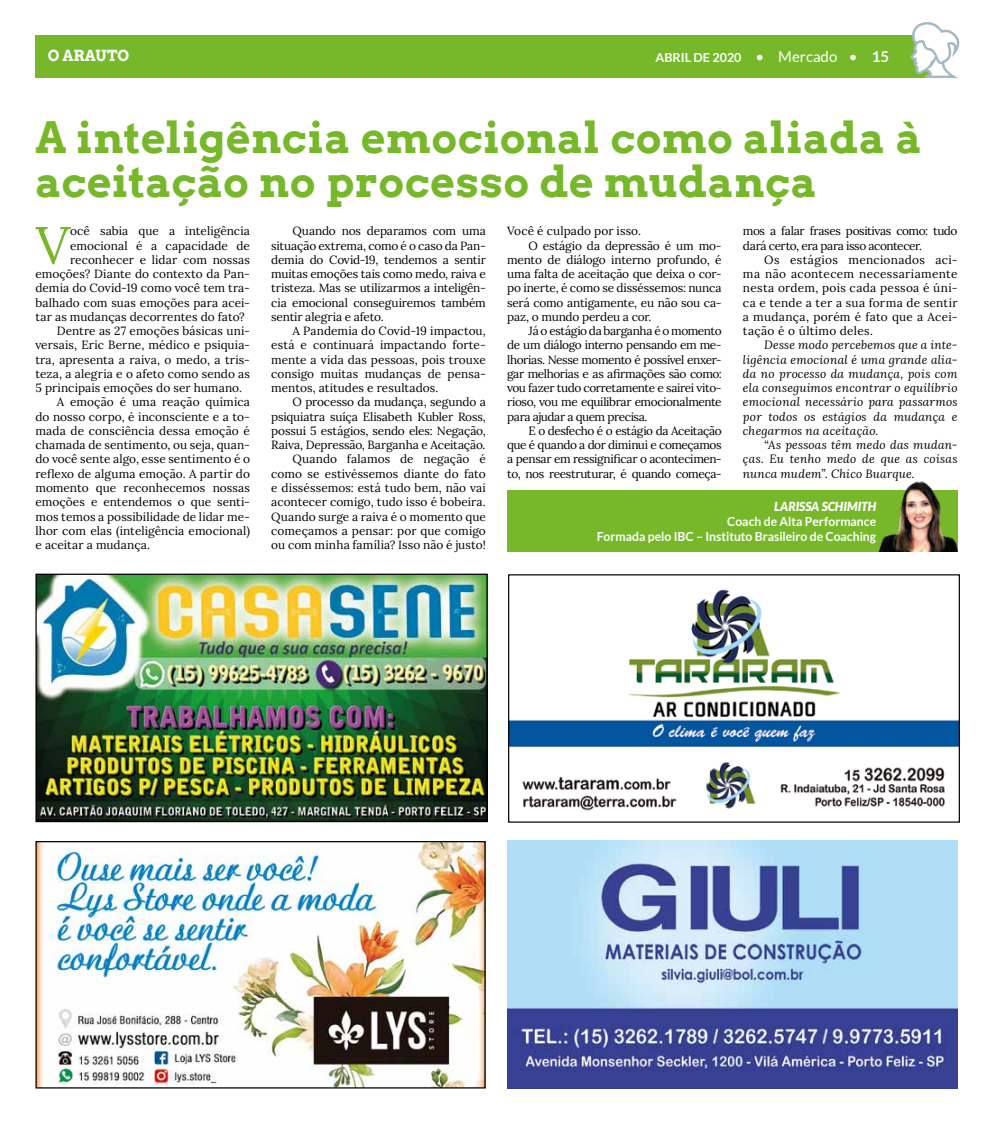
<style>
.page{position:relative;width:993px;height:1124px;background:#fff}
.page>*{position:absolute;margin:0;border:0;box-sizing:border-box;transform-origin:0 0}
.t1{font:52.62px "Lora";color:#76b82a}
.t2{font:700 42.5px/43.5px "Arvo";letter-spacing:.01em;color:#76b82a}
.t3{font:700 15px "Arvo";color:#fff}
.t4{font:700 12.5px/15px "Lato";color:#fff;text-align:right}
.t5{font:italic 900 12.5px "Lato";color:#fff}
.t6{font:11.88px/14.2px "Lora";color:#000;text-align:justify}
.t7{font:italic 11.88px/14.2px "Lora";letter-spacing:.015em;color:#000;text-align:justify}
.t8{font:11.88px/14.2px "Lora";letter-spacing:-.03em;color:#000}
.t9{font:11.88px "Lora";letter-spacing:-.035em;color:#000}
.t10{font:11.88px "Lora";letter-spacing:-.02em;color:#000}
.t11{font:11.88px "Lora";letter-spacing:-.04em;color:#000}
.s1{font-weight:400;font-size:15px}
.s2{font-size:15px}
</style>
<div class="page">
<div style="left:35px;top:35px;width:900px;height:43px;background:#76b82a"></div>
<svg style="left:910px;top:22px;width:49px;height:56px"></svg>
<div style="left:507px;top:490px;width:450px;height:61px;background:#76b82a"></div>
<img style="left:879px;top:481px;width:78px;height:70px">
<img style="left:510px;top:589px;width:447px;height:222px">
<img style="left:37px;top:575px;width:448px;height:245px">
<div style="left:35px;top:573px;width:452px;height:249px;border:1px solid #000"></div>
<img style="left:37px;top:842px;width:446px;height:244px">
<div style="left:35px;top:840px;width:450px;height:248px;border:1px solid #000"></div>
<img style="left:507px;top:840px;width:450px;height:248px">
<p class="t3" style="left:48px;top:46px;width:83px">O ARAUTO</p>
<p class="t4" style="left:655px;top:50px;width:235px">ABRIL DE 2020 <span class="s1">• Mercado •</span> <span class="s2">15</span></p>
<h2 class="t2" style="left:35px;top:116px;width:888px">A inteligência emocional como aliada à aceitação no processo de mudança</h2>
<h1 class="t1" style="left:36px;top:205px;width:36px">V</h1>
<p class="t6" style="left:70px;top:223px;width:181px">ocê sabia que a inteligência</p>
<p class="t6" style="left:70px;top:237px;width:181px">emocional é a capacidade de</p>
<p class="t6" style="left:70px;top:252px;width:181px">reconhecer e lidar com nossas</p>
<p class="t6" style="left:35px;top:266px;width:216px">emoções? Diante do contexto da Pan-</p>
<p class="t6" style="left:35px;top:280px;width:216px">demia do Covid-19 como você tem tra-</p>
<p class="t6" style="left:35px;top:294px;width:216px">balhado com suas emoções para acei-</p>
<p class="t6" style="left:35px;top:309px;width:211px">tar as mudanças decorrentes do fato?</p>
<p class="t6" style="left:57px;top:323px;width:195px">Dentre as 27 emoções básicas uni-</p>
<p class="t6" style="left:35px;top:337px;width:216px">versais, Eric Berne, médico e psiquia-</p>
<p class="t6" style="left:35px;top:351px;width:216px">tra, apresenta a raiva, o medo, a tris-</p>
<p class="t6" style="left:35px;top:366px;width:216px">teza, a alegria e o afeto como sendo as</p>
<p class="t6" style="left:35px;top:380px;width:208px">5 principais emoções do ser humano.</p>
<p class="t6" style="left:57px;top:394px;width:195px">A emoção é uma reação química</p>
<p class="t6" style="left:35px;top:408px;width:216px">do nosso corpo, é inconsciente e a to-</p>
<p class="t6" style="left:35px;top:423px;width:216px">mada de consciência dessa emoção é</p>
<p class="t6" style="left:35px;top:437px;width:216px">chamada de sentimento, ou seja, quan-</p>
<p class="t6" style="left:35px;top:451px;width:216px">do você sente algo, esse sentimento é o</p>
<p class="t6" style="left:35px;top:465px;width:216px">reflexo de alguma emoção. A partir do</p>
<p class="t6" style="left:35px;top:480px;width:216px">momento que reconhecemos nossas</p>
<p class="t6" style="left:35px;top:494px;width:216px">emoções e entendemos o que senti-</p>
<p class="t6" style="left:35px;top:508px;width:216px">mos temos a possibilidade de lidar me-</p>
<p class="t6" style="left:35px;top:522px;width:216px">lhor com elas (inteligência emocional)</p>
<p class="t6" style="left:35px;top:537px;width:116px">e aceitar a mudança.</p>
<p class="t6" style="left:271px;top:223px;width:216px;text-indent:21px">Quando nos deparamos com uma situação extrema, como é o caso da Pan&shy;demia do Covid-19, tendemos a sentir muitas emoções tais como medo, raiva e tristeza. Mas se utilizarmos a inteligên&shy;cia emocional conseguiremos também sentir alegria e afeto.</p>
<p class="t6" style="left:271px;top:323px;width:216px;text-indent:21px">A Pandemia do Covid-19 impactou, está e continuará impactando forte&shy;mente a vida das pessoas, pois trouxe consigo muitas mudanças de pensa&shy;mentos, atitudes e resultados.</p>
<p class="t6" style="left:271px;top:394px;width:216px;text-align:right">O processo da mudança, segundo a psiquiatra suíça Elisabeth Kubler Ross, possui 5 estágios, sendo eles: Negação, Raiva, Depressão, Barganha e Aceitação.<br>Quando falamos de negação é como se estivéssemos diante do fato e disséssemos: está tudo bem, não vai acontecer comigo, tudo isso é bobeira.<br>Quando surge a raiva é o momento que começamos a pensar: por que comigo ou com minha família? Isso não é justo!</p>
<p class="t6" style="left:507px;top:223px;width:135px">Você é culpado por isso.</p>
<p class="t6" style="left:528px;top:237px;width:195px">O estágio da depressão é um mo-</p>
<p class="t10" style="left:507px;top:250px;width:216px">mento de diálogo interno profundo, é</p>
<p class="t10" style="left:507px;top:265px;width:216px">uma falta de aceitação que deixa o cor-</p>
<p class="t6" style="left:507px;top:280px;width:216px">po inerte, é como se disséssemos: nunca</p>
<p class="t10" style="left:507px;top:293px;width:216px">será como antigamente, eu não sou ca-</p>
<p class="t10" style="left:507px;top:307px;width:146px">paz, o mundo perdeu a cor.</p>
<p class="t8" style="left:528px;top:323px;width:195px">Já o estágio da barganha é o momento</p>
<p class="t9" style="left:507px;top:336px;width:216px">de um diálogo interno pensando em me-</p>
<p class="t11" style="left:507px;top:350px;width:216px">lhorias. Nesse momento é possível enxer-</p>
<p class="t8" style="left:507px;top:366px;width:216px">gar melhorias e as afirmações são como:</p>
<p class="t11" style="left:507px;top:379px;width:216px">vou fazer tudo corretamente e sairei vito-</p>
<p class="t9" style="left:507px;top:393px;width:216px">rioso, vou me equilibrar emocionalmente</p>
<p class="t9" style="left:507px;top:407px;width:142px">para ajudar a quem precisa.</p>
<p class="t9" style="left:528px;top:421px;width:195px">E o desfecho é o estágio da Aceitação</p>
<p class="t11" style="left:507px;top:436px;width:216px">que é quando a dor diminui e começamos</p>
<p class="t8" style="left:507px;top:451px;width:216px">a pensar em ressignificar o acontecimen-</p>
<p class="t8" style="left:507px;top:465px;width:216px">to, nos reestruturar, é quando começa-</p>
<p class="t8" style="left:742px;top:223px;width:216px">mos a falar frases positivas como: tudo dará certo, era para isso acontecer.</p>
<p class="t6" style="left:742px;top:252px;width:216px;text-indent:21px">Os estágios mencionados aci&shy;ma não acontecem necessariamente nesta ordem, pois cada pessoa é úni&shy;ca e tende a ter a sua forma de sentir a mudança, porém é fato que a Acei&shy;tação é o último deles.</p>
<p class="t7" style="left:742px;top:338px;width:216px;text-indent:21px">Desse modo percebemos que a inte&shy;ligência emocional é uma grande alia&shy;da no processo da mudança, pois com ela conseguimos encontrar o equilíbrio emocional necessário para passarmos por todos os estágios da mudança e chegarmos na aceitação.</p>
<p class="t7" style="left:742px;top:437px;width:216px;text-indent:21px">“As pessoas têm medo das mudan&shy;ças. Eu tenho medo de que as coisas nunca mudem”. Chico Buarque.</p>
<p class="t5" style="left:774px;top:498px;width:103px">LARISSA SCHIMITH</p>
<p class="t4" style="left:596px;top:513px;width:281px">Coach de Alta Performance<br>Formada pelo IBC – Instituto Brasileiro de Coaching</p>
</div>
